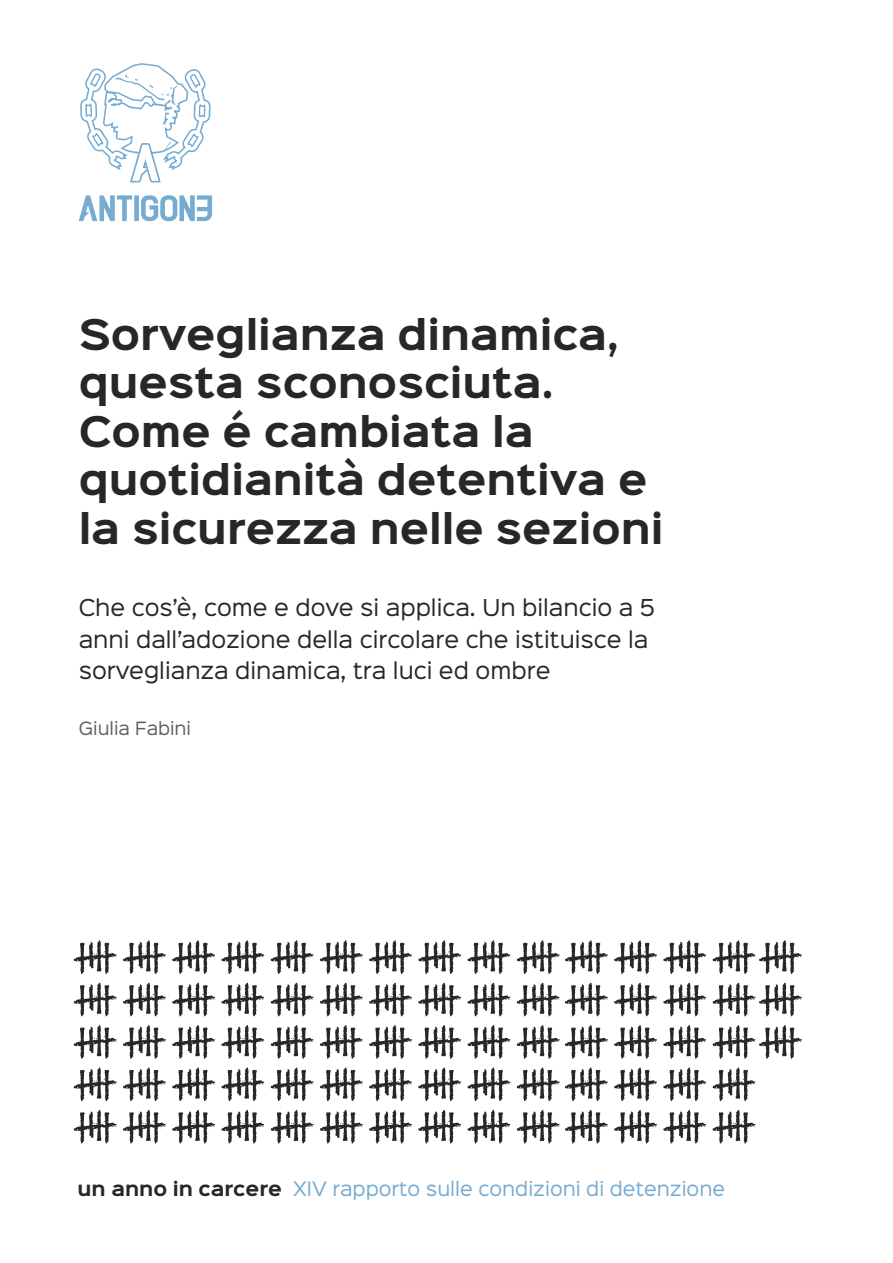
<style>
.page{position:relative;width:893px;height:1263px;background:#fff}
.page>*{position:absolute;margin:0;border:0;box-sizing:border-box;transform-origin:0 0}
.t1{font:700 38.1px/48.4px "Sinkin Sans 700";color:#282725}
.t2{font:21px/31.5px "Sinkin Sans 400";color:#282725}
.t3{font:18px "Sinkin Sans 400";color:#76abd2}
.t4{font:16.5px "Sinkin Sans 400";color:#61615e}
.s1{font-family:"Sinkin Sans 700";font-weight:700;color:#282725}
</style>
<div class="page">
<img style="left:73px;top:940px;width:729px;height:204px">
<svg style="left:79px;top:195px;width:133px;height:26px"></svg>
<svg style="left:80px;top:63px;width:131px;height:119px"></svg>
<h1 class="t1" style="left:79px;top:312px;width:586px">Sorveglianza dinamica, questa sconosciuta.<br>Come é cambiata la quotidianità detentiva e la sicurezza nelle sezioni</h1>
<p class="t2" style="left:79px;top:590px;width:578px">Che cos’è, come e dove si applica. Un bilancio a 5 anni dall’adozione della circolare che istituisce la sorveglianza dinamica, tra luci ed ombre</p>
<p class="t4" style="left:79px;top:714px;width:114px">Giulia Fabini</p>
<p class="t3" style="left:78px;top:1174px;width:649px"><span class="s1">un anno in carcere</span> XIV rapporto sulle condizioni di detenzione</p>
</div>
